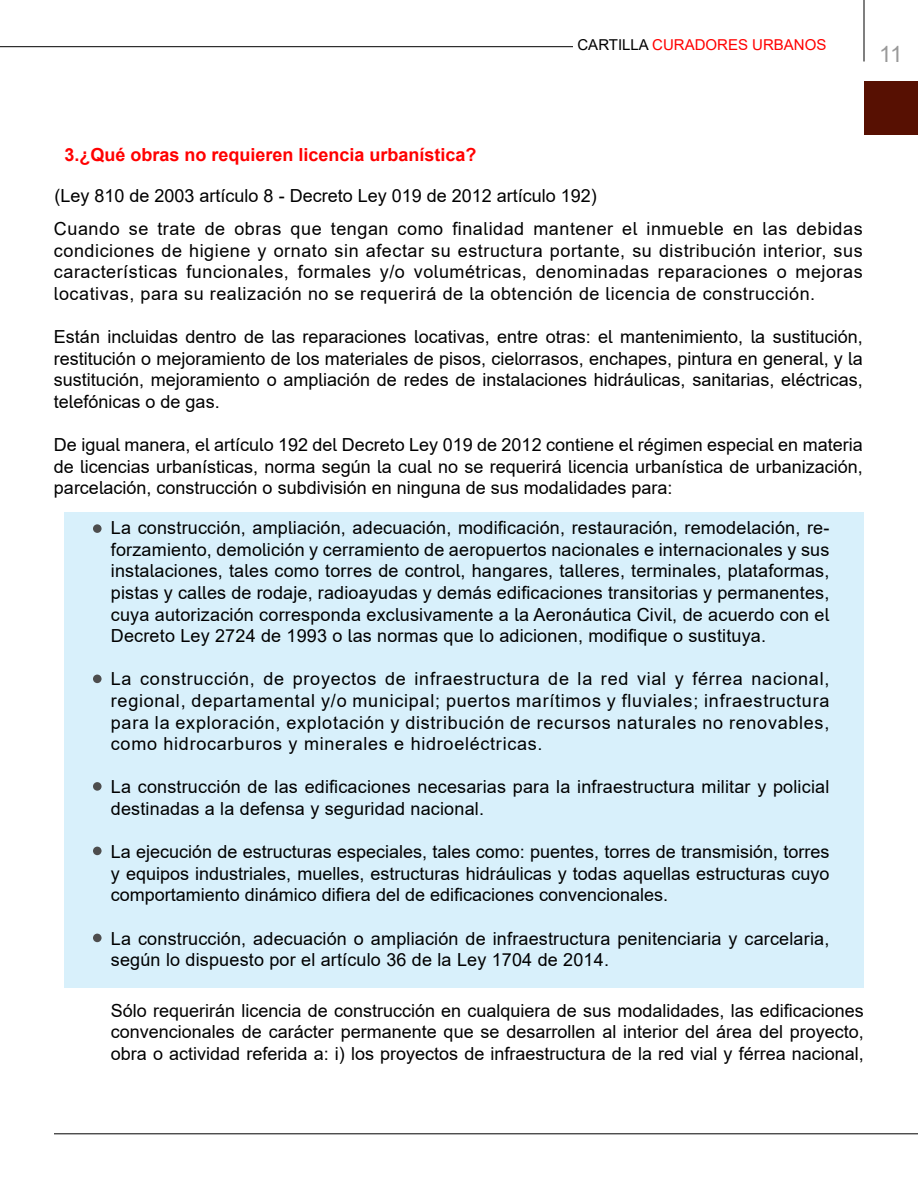
<style>
.page{position:relative;width:918px;height:1188px;background:#fff}
.page>*{position:absolute;margin:0;border:0;box-sizing:border-box;transform-origin:0 0}
.t1{font:22.5px "Arial";color:#999}
.t2{font:18px/21.6px "Arial";letter-spacing:.01em;color:#000;text-align:justify}
.t3{font:18px/32.8px "Arial";letter-spacing:.03em;color:#000}
.t4{font:700 18px "Arial";color:#f00}
.t5{font:15px "Arial";color:#f00}
.s1{color:#000}
</style>
<div class="page">
<hr style="left:0;top:46px;width:573px;height:1px;background:#000">
<hr style="left:864px;top:0;width:1px;height:62px;background:#000">
<hr style="left:54px;top:1134px;width:864px;height:1px;background:#000">
<div style="left:864px;top:81px;width:54px;height:54px;background:#571002"></div>
<div style="left:64px;top:512px;width:800px;height:476px;background:#d8f0fb"></div>
<div style="left:93px;top:524px;width:9px;height:9px;background:#4d4d4d;border-radius:50%"></div>
<div style="left:93px;top:675px;width:9px;height:8px;background:#4d4d4d;border-radius:50%"></div>
<div style="left:93px;top:782px;width:9px;height:9px;background:#4d4d4d;border-radius:50%"></div>
<div style="left:93px;top:847px;width:9px;height:8px;background:#4d4d4d;border-radius:50%"></div>
<div style="left:93px;top:934px;width:9px;height:8px;background:#4d4d4d;border-radius:50%"></div>
<p class="t5" style="left:578px;top:35px;width:250px"><span class="s1">CARTILLA</span> CURADORES URBANOS</p>
<p class="t1" style="left:879px;top:39px;width:25px">11</p>
<p class="t4" style="left:64px;top:142px;width:414px">3.¿Qué obras no requieren licencia urbanística?</p>
<p class="t3" style="left:54px;top:180px;width:810px">(Ley 810 de 2003 artículo 8 - Decreto Ley 019 de 2012 artículo 192)<br>Cuando se trate de obras que tengan como finalidad mantener el inmueble en las debidas</p>
<p class="t2" style="left:54px;top:240px;width:810px">condiciones de higiene y ornato sin afectar su estructura portante, su distribución interior, sus características funcionales, formales y/o volumétricas, denominadas reparaciones o mejoras locativas, para su realización no se requerirá de la obtención de licencia de construcción.</p>
<p class="t2" style="left:54px;top:326px;width:810px">Están incluidas dentro de las reparaciones locativas, entre otras: el mantenimiento, la sustitución, restitución o mejoramiento de los materiales de pisos, cielorrasos, enchapes, pintura en general, y la sustitución, mejoramiento o ampliación de redes de instalaciones hidráulicas, sanitarias, eléctricas, telefónicas o de gas.</p>
<p class="t2" style="left:54px;top:434px;width:810px">De igual manera, el artículo 192 del Decreto Ley 019 de 2012 contiene el régimen especial en materia de licencias urbanísticas, norma según la cual no se requerirá licencia urbanística de urbanización, parcelación, construcción o subdivisión en ninguna de sus modalidades para:</p>
<p class="t2" style="left:111px;top:517px;width:720px">La construcción, ampliación, adecuación, modificación, restauración, remodelación, re&shy;forzamiento, demolición y cerramiento de aeropuertos nacionales e internacionales y sus instalaciones, tales como torres de control, hangares, talleres, terminales, plataformas, pistas y calles de rodaje, radioayudas y demás edificaciones transitorias y permanentes, cuya autorización corresponda exclusivamente a la Aeronáutica Civil, de acuerdo con el Decreto Ley 2724 de 1993 o las normas que lo adicionen, modifique o sustituya.</p>
<p class="t2" style="left:111px;top:668px;width:720px">La construcción, de proyectos de infraestructura de la red vial y férrea nacional, regional, departamental y/o municipal; puertos marítimos y fluviales; infraestructura para la exploración, explotación y distribución de recursos naturales no renovables, como hidrocarburos y minerales e hidroeléctricas.</p>
<p class="t2" style="left:111px;top:776px;width:720px">La construcción de las edificaciones necesarias para la infraestructura militar y policial destinadas a la defensa y seguridad nacional.</p>
<p class="t2" style="left:111px;top:841px;width:720px">La ejecución de estructuras especiales, tales como: puentes, torres de transmisión, torres y equipos industriales, muelles, estructuras hidráulicas y todas aquellas estructuras cuyo comportamiento dinámico difiera del de edificaciones convencionales.</p>
<p class="t2" style="left:111px;top:927px;width:720px">La construcción, adecuación o ampliación de infraestructura penitenciaria y carcelaria, según lo dispuesto por el artículo 36 de la Ley 1704 de 2014.</p>
<p class="t2" style="left:111px;top:999px;width:755px">Sólo requerirán licencia de construcción en cualquiera de sus modalidades, las edificaciones convencionales de carácter permanente que se desarrollen al interior del área del proyecto, obra o actividad referida a: i) los proyectos de infraestructura de la red vial y férrea nacional,</p>
</div>
